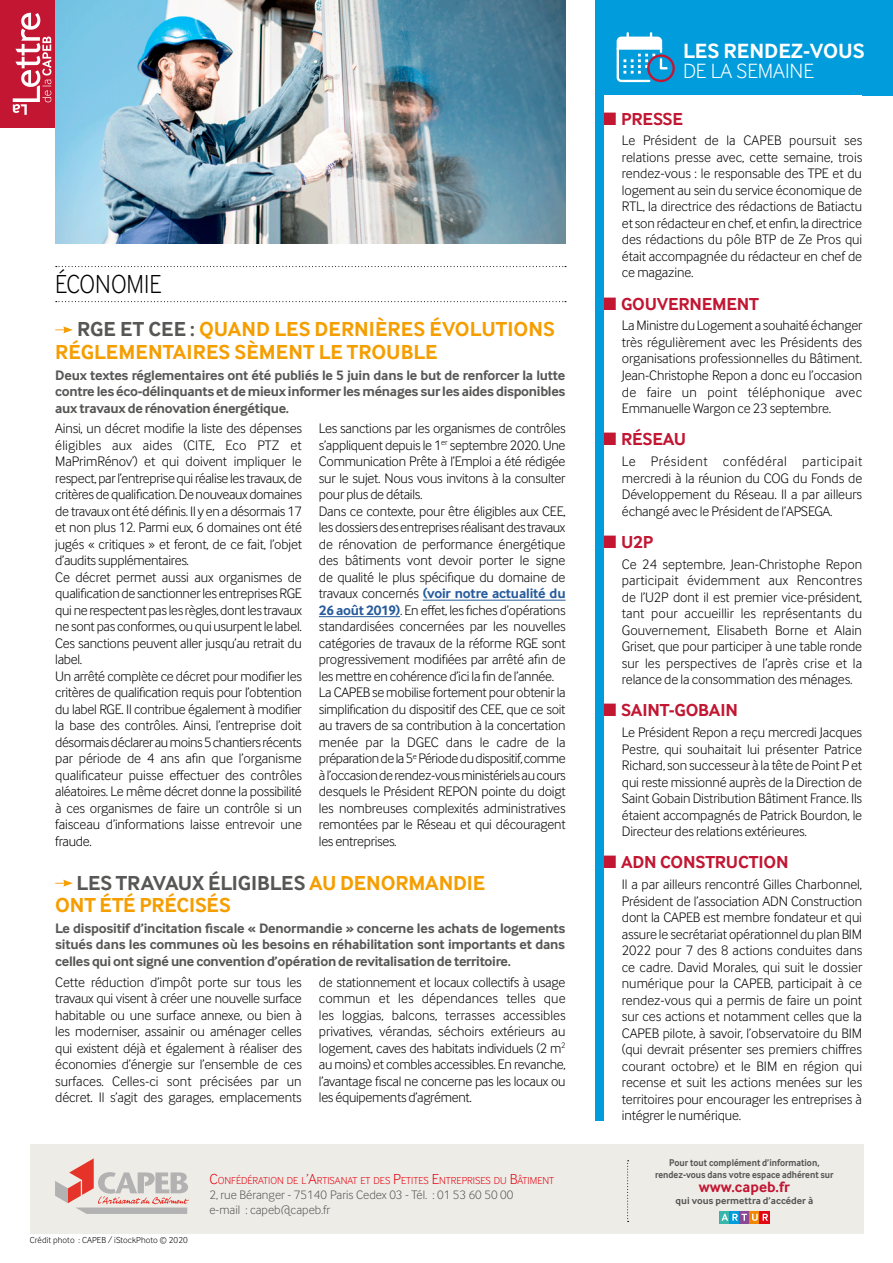
<style>
.page{position:relative;width:893px;height:1263px;background:#fff}
.page>*{position:absolute;margin:0;border:0;box-sizing:border-box;transform-origin:0 0}
.t1{font:300 27px "Inter Face";color:#000;scale:.9 1}
.t2{font:700 21.3px "Inter Face";color:#fff}
.t3{font:300 21.3px "Inter Face";color:#fff}
.t4{font:700 21px/22.5px "Inter Face";color:#f59e00}
.t5{font:700 18px "Inter Face";letter-spacing:-.01em;color:#c21632}
.t6{font:700 15.45px "Inter Face";color:#c21632}
.t7{font:300 14.25px/16.5px "Inter Face";letter-spacing:-.015em;color:#000;text-align:justify}
.t8{font:700 14.25px/16.5px "Inter Face";letter-spacing:-.02em;color:#575756;text-align:justify}
.t9{font:300 12.75px/15px "Inter Face";color:#575756}
.t10{font:300 10.5px "Inter Face";color:#e30613}
.t11{font:700 10.2px/12px "Inter Face";color:#575756;text-align:center;scale:.9 1}
.t12{font:700 10.2px "Inter Face";color:#575756}
.t13{font:300 9px "Inter Face";letter-spacing:.01em;color:#000}
.s1{color:#575756}
.s2{font-weight:700;color:#275b9b}
.s3{font-size:15px}
</style>
<div class="page">
<svg style="left:56px;top:266px;width:510px;height:1px"></svg>
<svg style="left:56px;top:301px;width:510px;height:1px"></svg>
<svg style="left:55px;top:326px;width:18px;height:7px"></svg>
<hr style="left:423px;top:600px;width:143px;height:1px;background:#275b9b">
<hr style="left:319px;top:616px;width:81px;height:1px;background:#275b9b">
<svg style="left:55px;top:880px;width:18px;height:7px"></svg>
<div style="left:0;top:0;width:566px;height:128px;background:#c21632"></div>
<svg style="left:13px;top:13px;width:38px;height:102px"></svg>
<img style="left:55px;top:0;width:511px;height:243px">
<div style="left:30px;top:1144px;width:833px;height:89px;background:#edece7"></div>
<svg style="left:627px;top:1160px;width:2px;height:62px"></svg>
<div style="left:719px;top:1211px;width:10px;height:13px;background:#38b6ab"></div>
<svg style="left:729px;top:1211px;width:10px;height:13px"></svg>
<svg style="left:739px;top:1211px;width:11px;height:13px"></svg>
<div style="left:750px;top:1211px;width:10px;height:13px;background:#f18700"></div>
<div style="left:760px;top:1211px;width:10px;height:13px;background:#e30613"></div>
<svg style="left:721px;top:1214px;width:47px;height:7px"></svg>
<svg style="left:55px;top:1158px;width:134px;height:56px"></svg>
<div style="left:595px;top:0;width:298px;height:96px;background:#009cdb"></div>
<svg style="left:617px;top:32px;width:58px;height:50px"></svg>
<div style="left:595px;top:0;width:9px;height:1120px;background:#009cdb"></div>
<h1 class="t1" style="left:55px;top:268px;width:119px">ÉCONOMIE</h1>
<h3 class="t4" style="left:55px;top:318px;width:501px;text-indent:22px"><span class="s1">RGE ET CEE :</span> QUAND LES DERNIÈRES ÉVOLUTIONS<br>RÉGLEMENTAIRES SÈMENT LE TROUBLE</h3>
<p class="t8" style="left:55px;top:367px;width:512px">Deux textes réglementaires ont été publiés le 5 juin dans le but de renforcer la lutte contre les éco-délinquants et de mieux informer les ménages sur les aides disponibles aux travaux de rénovation énergétique.</p>
<p class="t7" style="left:55px;top:420px;width:248px;text-align:left">Ainsi, un décret modifie la liste des dépenses éligibles aux aides (CITE, Eco PTZ et MaPrimRénov’) et qui doivent impliquer le respect, par l’entreprise qui réalise les travaux, de critères de qualification. De nouveaux domaines de travaux ont été définis. Il y en a désormais 17 et non plus 12. Parmi eux, 6 domaines ont été jugés « critiques » et feront, de ce fait, l’objet d’audits supplémentaires.<br>Ce décret permet aussi aux organismes de qualification de sanctionner les entreprises RGE qui ne respectent pas les règles, dont les travaux ne sont pas conformes, ou qui usurpent le label.<br>Ces sanctions peuvent aller jusqu’au retrait du label.<br>Un arrêté complète ce décret pour modifier les critères de qualification requis pour l’obtention du label RGE. Il contribue également à modifier la base des contrôles. Ainsi, l’entreprise doit désormais déclarer au moins 5 chantiers récents par période de 4 ans afin que l’organisme qualificateur puisse effectuer des contrôles aléatoires. Le même décret donne la possibilité à ces organismes de faire un contrôle si un faisceau d’informations laisse entrevoir une fraude.</p>
<p class="t7" style="left:319px;top:420px;width:248px;text-align:left">Les sanctions par les organismes de contrôles s’appliquent depuis le 1<sup>er</sup> septembre 2020. Une Communication Prête à l’Emploi a été rédigée sur le sujet. Nous vous invitons à la consulter pour plus de détails.<br>Dans ce contexte, pour être éligibles aux CEE, les dossiers des entreprises réalisant des travaux de rénovation de performance énergétique des bâtiments vont devoir porter le signe de qualité le plus spécifique du domaine de travaux concernés <span class="s2">(voir notre actualité du 26 août 2019)</span>. En effet, les fiches d’opérations standardisées concernées par les nouvelles catégories de travaux de la réforme RGE sont progressivement modifiées par arrêté afin de les mettre en cohérence d’ici la fin de l’année.<br>La CAPEB se mobilise fortement pour obtenir la simplification du dispositif des CEE, que ce soit au travers de sa contribution à la concertation menée par la DGEC dans le cadre de la préparation de la 5<sup>e</sup> Période du dispositif, comme à l’occasion de rendez-vous ministériels au cours desquels le Président REPON pointe du doigt les nombreuses complexités administratives remontées par le Réseau et qui découragent les entreprises.</p>
<h3 class="t4" style="left:55px;top:871px;width:431px;text-indent:21px"><span class="s1">LES TRAVAUX ÉLIGIBLES</span> AU DENORMANDIE<br>ONT ÉTÉ PRÉCISÉS</h3>
<p class="t8" style="left:55px;top:920px;width:512px">Le dispositif d’incitation fiscale « Denormandie » concerne les achats de logements situés dans les communes où les besoins en réhabilitation sont importants et dans celles qui ont signé une convention d’opération de revitalisation de territoire.</p>
<p class="t7" style="left:55px;top:973px;width:248px">Cette réduction d’impôt porte sur tous les travaux qui visent à créer une nouvelle surface habitable ou une surface annexe, ou bien à les moderniser, assainir ou aménager celles qui existent déjà et également à réaliser des économies d’énergie sur l’ensemble de ces surfaces. Celles-ci sont précisées par un décret. Il s’agit des garages, emplacements</p>
<p class="t7" style="left:319px;top:973px;width:248px">de stationnement et locaux collectifs à usage commun et les dépendances telles que les loggias, balcons, terrasses accessibles privatives, vérandas, séchoirs extérieurs au logement, caves des habitats individuels (2 m<sup>2 </sup>au moins) et combles accessibles. En revanche, l’avantage fiscal ne concerne pas les locaux ou les équipements d’agrément.</p>
<p class="t13" style="left:30px;top:1235px;width:159px">Crédit photo : CAPEB / iStockPhoto © 2020</p>
<p class="t10" style="left:209px;top:1174px;width:346px"><span class="s3">C</span>ONFÉDÉRATION DE L<span class="s3">’A</span>RTISANAT ET DES <span class="s3">P</span>ETITES <span class="s3">E</span>NTREPRISES DU <span class="s3">B</span>ÂTIMENT</p>
<p class="t9" style="left:209px;top:1187px;width:305px">2, rue Béranger - 75140 Paris Cedex 03 - Tél. : 01 53 60 50 00 e-mail : capeb@capeb.fr</p>
<h2 class="t2" style="left:683px;top:38px;width:183px">LES RENDEZ-VOUS</h2>
<h2 class="t3" style="left:683px;top:59px;width:132px">DE LA SEMAINE</h2>
<p class="t5" style="left:603px;top:108px;width:82px">■ PRESSE</p>
<p class="t7" style="left:622px;top:132px;width:242px">Le Président de la CAPEB poursuit ses relations presse avec, cette semaine, trois rendez-vous : le responsable des TPE et du logement au sein du service économique de RTL, la directrice des rédactions de Batiactu et son rédacteur en chef, et enfin, la directrice des rédactions du pôle BTP de Ze Pros qui était accompagnée du rédacteur en chef de ce magazine.</p>
<p class="t5" style="left:603px;top:293px;width:158px">■ GOUVERNEMENT</p>
<p class="t7" style="left:622px;top:317px;width:242px">La Ministre du Logement a souhaité échanger très régulièrement avec les Présidents des organisations professionnelles du Bâtiment.<br>Jean-Christophe Repon a donc eu l’occasion de faire un point téléphonique avec Emmanuelle Wargon ce 23 septembre.</p>
<p class="t5" style="left:603px;top:429px;width:85px">■ RÉSEAU</p>
<p class="t7" style="left:622px;top:453px;width:242px">Le Président confédéral participait mercredi à la réunion du COG du Fonds de Développement du Réseau. Il a par ailleurs échangé avec le Président de l’APSEGA.</p>
<p class="t5" style="left:603px;top:531px;width:52px">■ U2P</p>
<p class="t7" style="left:622px;top:555px;width:242px">Ce 24 septembre, Jean-Christophe Repon participait évidemment aux Rencontres de l’U2P dont il est premier vice-président, tant pour accueillir les représentants du Gouvernement, Elisabeth Borne et Alain Griset, que pour participer à une table ronde sur les perspectives de l’après crise et la relance de la consommation des ménages.</p>
<p class="t5" style="left:603px;top:700px;width:137px">■ SAINT-GOBAIN</p>
<p class="t7" style="left:622px;top:724px;width:242px">Le Président Repon a reçu mercredi Jacques Pestre, qui souhaitait lui présenter Patrice Richard, son successeur à la tête de Point P et qui reste missionné auprès de la Direction de Saint Gobain Distribution Bâtiment France. Ils étaient accompagnés de Patrick Bourdon, le Directeur des relations extérieures.</p>
<p class="t5" style="left:603px;top:852px;width:187px">■ ADN CONSTRUCTION</p>
<p class="t7" style="left:622px;top:876px;width:242px">Il a par ailleurs rencontré Gilles Charbonnel, Président de l’association ADN Construction dont la CAPEB est membre fondateur et qui assure le secrétariat opérationnel du plan BIM 2022 pour 7 des 8 actions conduites dans ce cadre. David Morales, qui suit le dossier numérique pour la CAPEB, participait à ce rendez-vous qui a permis de faire un point sur ces actions et notamment celles que la CAPEB pilote, à savoir, l’observatoire du BIM (qui devrait présenter ses premiers chiffres courant octobre) et le BIM en région qui recense et suit les actions menées sur les territoires pour encourager les entreprises à intégrer le numérique.</p>
<p class="t11" style="left:655px;top:1157px;width:200px">Pour tout complément d’information, rendez-vous dans votre espace adhérent sur</p>
<p class="t6" style="left:699px;top:1178px;width:93px">www.capeb.fr</p>
<p class="t12" style="left:675px;top:1195px;width:139px">qui vous permettra d’accéder à</p>
</div>
